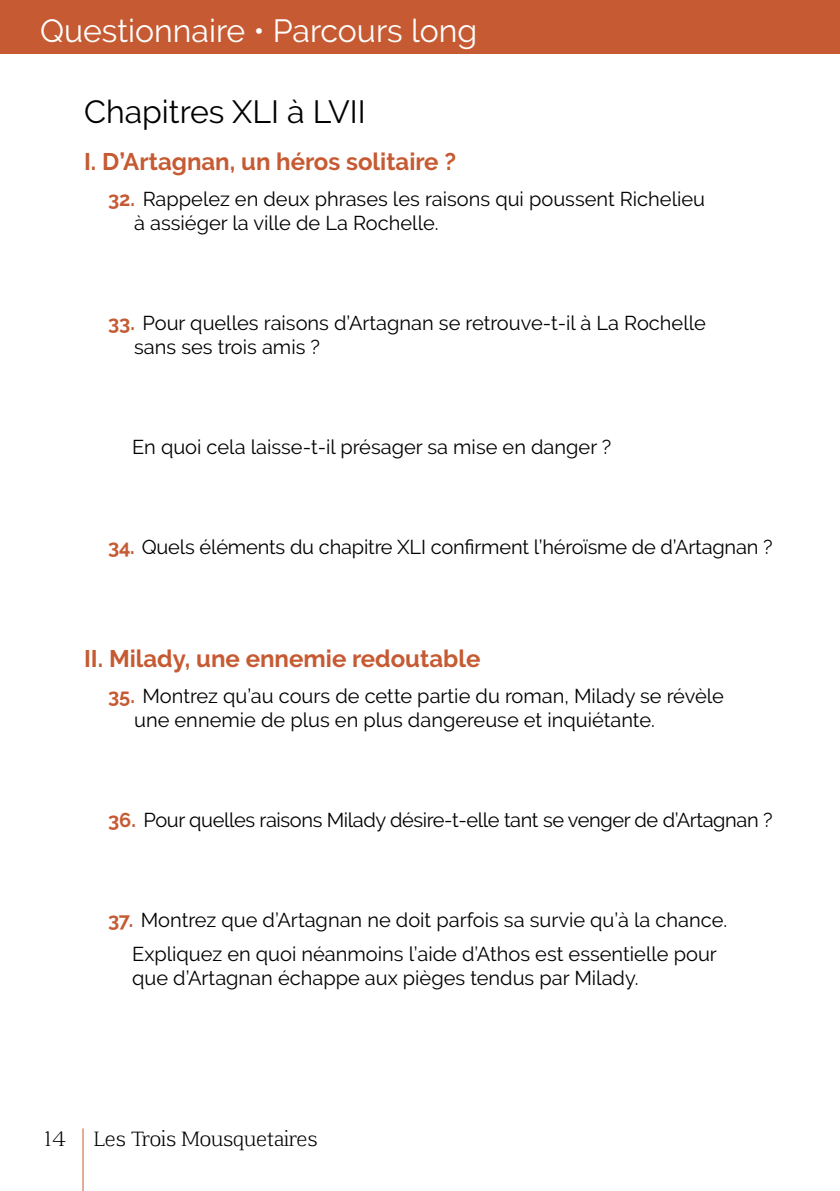
<style>
.page{position:relative;width:840px;height:1191px;background:#fff}
.page>*{position:absolute;margin:0;border:0;box-sizing:border-box;transform-origin:0 0}
.t1{font:32px "Raleway";color:#fff}
.Quest_Gd_Titre{font:32px "Raleway";color:#000}
.Quest_Titre{font:700 24px "Raleway";color:#c65a32}
.Quest_Texte{font:20px/24px "Raleway";color:#000}
.Quest_Texte-2{font:20px "Raleway";letter-spacing:-.02em;color:#000}
.t2{font:20px "Aftaserif";color:#000}
.s1{font-weight:700;color:#c65a32}
</style>
<div class="page">
<hr style="left:82px;top:1128px;width:1px;height:63px;background:#c65a32">
<div style="left:0;top:0;width:839px;height:53px;background:#c65a32"></div>
<h1 class="t1" style="left:40px;top:12px;width:438px">Questionnaire • Parcours long</h1>
<p class="Quest_Gd_Titre" style="left:84px;top:93px;width:283px">Chapitres XLI à LVII</p>
<p class="Quest_Titre" style="left:84px;top:148px;width:373px">I. D’Artagnan, un héros solitaire ?</p>
<p class="Quest_Texte" style="left:134px;top:187px;width:572px;text-indent:-26px"><span class="s1">32.</span> Rappelez en deux phrases les raisons qui poussent Richelieu à assiéger la ville de La Rochelle.</p>
<p class="Quest_Texte" style="left:134px;top:311px;width:573px;text-indent:-26px"><span class="s1">33.</span> Pour quelles raisons d’Artagnan se retrouve-t-il à La Rochelle sans ses trois amis ?</p>
<p class="Quest_Texte" style="left:132px;top:435px;width:480px">En quoi cela laisse-t-il présager sa mise en danger ?</p>
<p class="Quest_Texte" style="left:108px;top:535px;width:665px"><span class="s1">34.</span> Quels éléments du chapitre XLI confirment l’héroïsme de d’Artagnan ?</p>
<p class="Quest_Titre" style="left:84px;top:644px;width:397px">II. Milady, une ennemie redoutable</p>
<p class="Quest_Texte" style="left:134px;top:683px;width:591px;text-indent:-26px"><span class="s1">35.</span> Montrez qu’au cours de cette partie du roman, Milady se révèle une ennemie de plus en plus dangereuse et inquiétante.</p>
<p class="Quest_Texte-2" style="left:108px;top:808px;width:665px"><span class="s1">36.</span> Pour quelles raisons Milady désire-t-elle tant se venger de d’Artagnan ?</p>
<p class="Quest_Texte" style="left:108px;top:907px;width:620px"><span class="s1">37.</span> Montrez que d’Artagnan ne doit parfois sa survie qu’à la chance.</p>
<p class="Quest_Texte" style="left:132px;top:941px;width:586px">Expliquez en quoi néanmoins l’aide d’Athos est essentielle pour que d’Artagnan échappe aux pièges tendus par Milady.</p>
<p class="t2" style="left:43px;top:1126px;width:24px">14</p>
<p class="t2" style="left:94px;top:1126px;width:225px">Les Trois Mousquetaires</p>
</div>
